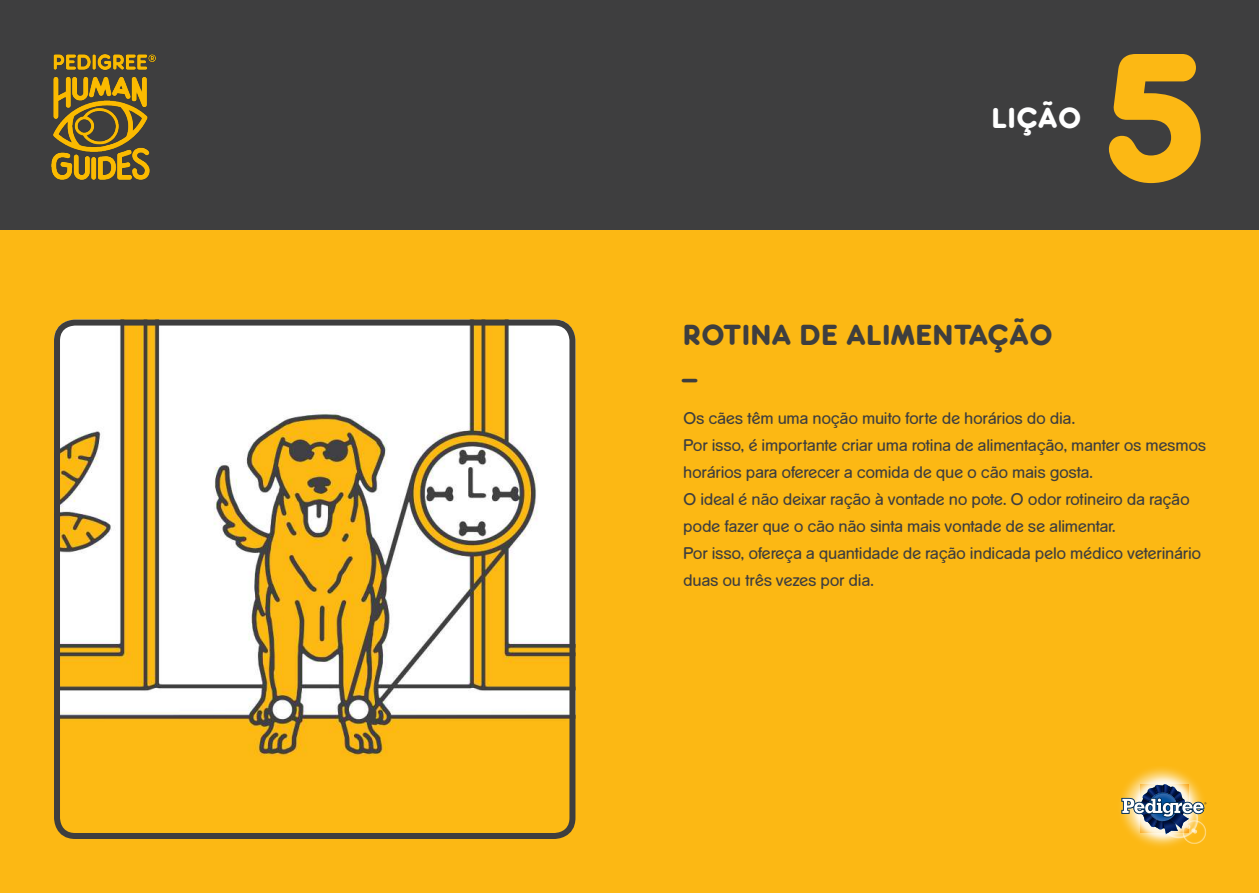
<style>
.page{position:relative;width:1259px;height:893px;background:#fcb814}
.page>*{position:absolute;margin:0;border:0;box-sizing:border-box;transform-origin:0 0}
.t1{font:800 169.05px "Pedigree";color:#fcb814}
.t2{font:800 27px/32.4px "Pedigree";letter-spacing:.05em;color:#3e3e3f}
.t3{font:800 27px "Pedigree";letter-spacing:.05em;color:#fff}
.t4{font:300 15px/27px "Pedigree";letter-spacing:.025em;color:#3e3e3f}
</style>
<div class="page">
<div style="left:0;top:0;width:1259px;height:230px;background:#3e3e3f"></div>
<img style="left:51px;top:54px;width:105px;height:126px">
<img style="left:1120px;top:767px;width:87px;height:80px">
<svg style="left:1121px;top:784px;width:85px;height:50px;background:#a39d82"></svg>
<img style="left:61px;top:320px;width:514px;height:512px">
<div style="left:54px;top:320px;width:521px;height:519px;border:6px solid #3e3e3f;border-radius:18px"></div>
<h2 class="t3" style="left:992px;top:99px;width:90px">LIÇÃO</h2>
<h1 class="t1" style="left:1106px;top:2px;width:100px">5</h1>
<h2 class="t2" style="left:683px;top:319px;width:370px">ROTINA DE ALIMENTAÇÃO _</h2>
<p class="t4" style="left:683px;top:404px;width:524px">Os cães têm uma noção muito forte de horários do dia.<br>Por isso, é importante criar uma rotina de alimentação, manter os mesmos horários para oferecer a comida de que o cão mais gosta.<br>O ideal é não deixar ração à vontade no pote. O odor rotineiro da ração pode fazer que o cão não sinta mais vontade de se alimentar.<br>Por isso, ofereça a quantidade de ração indicada pelo médico veterinário duas ou três vezes por dia.</p>
</div>
